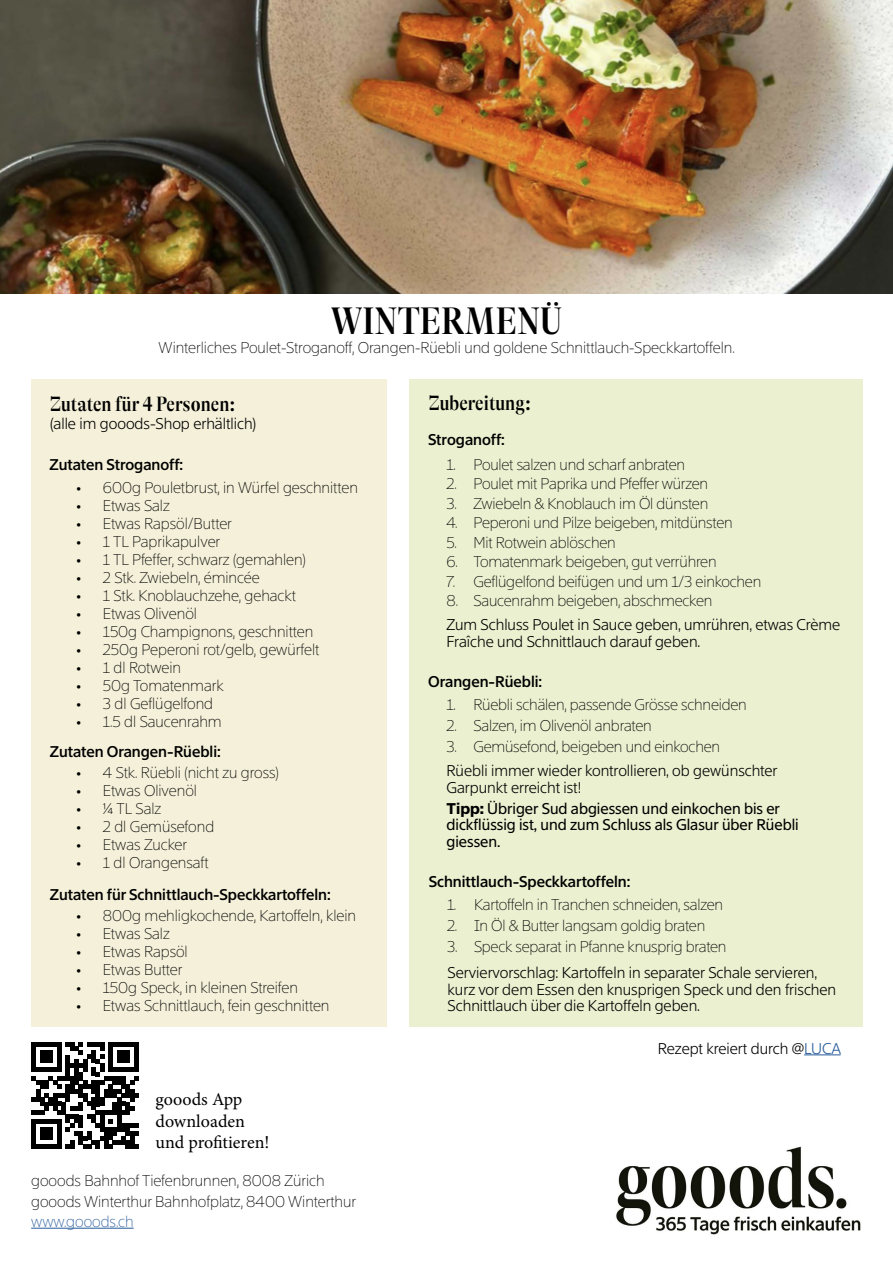
<style>
.page{position:relative;width:893px;height:1263px;background:#fff}
.page>*{position:absolute;margin:0;border:0;box-sizing:border-box;transform-origin:0 0}
.t1{font:500 condensed 39px "GT Alpina Fine";color:#000}
.t2{font:500 condensed 21px "GT Alpina Fine";color:#000}
.t3{font:18px/21.6px "Minion Pro";color:#000}
.t4{font:100 15px/21px "Suisse Screen";letter-spacing:-.005em;color:#000}
.t5{font:300 15px/16.5px "Suisse Screen";color:#000}
.t6{font:500 15px "Suisse Screen";color:#000}
.t7{font:15px/16.5px "Suisse Screen";color:#000}
.t8{font:100 15px "Suisse Screen";color:#275b9b}
.s1{font-weight:700}
.s2{color:#275b9b}
</style>
<div class="page">
<img style="left:0;top:0;width:893px;height:293px">
<img style="left:616px;top:1146px;width:245px;height:89px">
<hr style="left:31px;top:1228px;width:103px;height:1px;background:#275b9b">
<svg style="left:32px;top:1042px;width:106px;height:107px"></svg>
<div style="left:31px;top:379px;width:355px;height:647px;background:#f4f0d9"></div>
<div style="left:409px;top:379px;width:453px;height:647px;background:#ebf1d0"></div>
<hr style="left:804px;top:1054px;width:37px;height:1px;background:#275b9b">
<h1 class="t1" style="left:331px;top:299px;width:233px">WINTERMENÜ</h1>
<p class="t4" style="left:159px;top:337px;width:578px">Winterliches Poulet-Stroganoff, Orangen-Rüebli und goldene Schnittlauch-Speckkartoffeln.</p>
<h2 class="t2" style="left:50px;top:392px;width:187px">Zutaten für 4 Personen:</h2>
<p class="t5" style="left:50px;top:415px;width:207px">(alle im gooods-Shop erhältlich)</p>
<p class="t6" style="left:50px;top:456px;width:135px">Zutaten Stroganoff:</p>
<p class="t4" style="left:76px;top:477px;width:283px">• 600g Pouletbrust, in Würfel geschnitten</p>
<p class="t4" style="left:76px;top:495px;width:95px">• Etwas Salz</p>
<p class="t4" style="left:76px;top:513px;width:158px">• Etwas Rapsöl/Butter</p>
<p class="t4" style="left:76px;top:531px;width:146px">• 1 TL Paprikapulver</p>
<p class="t4" style="left:76px;top:549px;width:231px">• 1 TL Pfeffer, schwarz (gemahlen)</p>
<p class="t4" style="left:76px;top:567px;width:185px">• 2 Stk. Zwiebeln, émincée</p>
<p class="t4" style="left:76px;top:585px;width:222px">• 1 Stk. Knoblauchzehe, gehackt</p>
<p class="t4" style="left:76px;top:603px;width:123px">• Etwas Olivenöl</p>
<p class="t4" style="left:76px;top:621px;width:239px">• 150g Champignons, geschnitten</p>
<p class="t4" style="left:76px;top:639px;width:245px">• 250g Peperoni rot/gelb, gewürfelt</p>
<p class="t4" style="left:76px;top:657px;width:107px">• 1 dl Rotwein</p>
<p class="t4" style="left:76px;top:675px;width:149px">• 50g Tomatenmark</p>
<p class="t4" style="left:76px;top:693px;width:139px">• 3 dl Geflügelfond</p>
<p class="t4" style="left:76px;top:711px;width:147px">• 1.5 dl Saucenrahm</p>
<p class="t6" style="left:50px;top:743px;width:172px">Zutaten Orangen-Rüebli:</p>
<p class="t4" style="left:76px;top:762px;width:204px">• 4 Stk. Rüebli (nicht zu gross)</p>
<p class="t4" style="left:76px;top:780px;width:123px">• Etwas Olivenöl</p>
<p class="t4" style="left:76px;top:798px;width:87px">• ¼ TL Salz</p>
<p class="t4" style="left:76px;top:816px;width:140px">• 2 dl Gemüsefond</p>
<p class="t4" style="left:76px;top:834px;width:113px">• Etwas Zucker</p>
<p class="t4" style="left:76px;top:852px;width:134px">• 1 dl Orangensaft</p>
<p class="t6" style="left:50px;top:886px;width:282px">Zutaten für Schnittlauch-Speckkartoffeln:</p>
<p class="t4" style="left:76px;top:905px;width:282px">• 800g mehligkochende, Kartoffeln, klein</p>
<p class="t4" style="left:76px;top:923px;width:95px">• Etwas Salz</p>
<p class="t4" style="left:76px;top:941px;width:113px">• Etwas Rapsöl</p>
<p class="t4" style="left:76px;top:959px;width:108px">• Etwas Butter</p>
<p class="t4" style="left:76px;top:977px;width:224px">• 150g Speck, in kleinen Streifen</p>
<p class="t4" style="left:76px;top:995px;width:255px">• Etwas Schnittlauch, fein geschnitten</p>
<p class="t3" style="left:156px;top:1088px;width:115px">gooods App downloaden und profitieren!</p>
<p class="t4" style="left:31px;top:1170px;width:326px">gooods Bahnhof Tiefenbrunnen, 8008 Zürich gooods Winterthur Bahnhofplatz, 8400 Winterthur</p>
<p class="t8" style="left:31px;top:1213px;width:104px">www.gooods.ch</p>
<h2 class="t2" style="left:429px;top:391px;width:103px">Zubereitung:</h2>
<p class="t6" style="left:428px;top:431px;width:78px">Stroganoff:</p>
<p class="t4" style="left:446px;top:454px;width:240px">1. Poulet salzen und scharf anbraten</p>
<p class="t4" style="left:446px;top:474px;width:263px">2. Poulet mit Paprika und Pfeffer würzen</p>
<p class="t4" style="left:446px;top:493px;width:263px">3. Zwiebeln &amp; Knoblauch im Öl dünsten</p>
<p class="t4" style="left:446px;top:513px;width:288px">4. Peperoni und Pilze beigeben, mitdünsten</p>
<p class="t4" style="left:446px;top:532px;width:171px">5. Mit Rotwein ablöschen</p>
<p class="t4" style="left:446px;top:552px;width:272px">6. Tomatenmark beigeben, gut verrühren</p>
<p class="t4" style="left:446px;top:571px;width:316px">7. Geflügelfond beifügen und um 1/3 einkochen</p>
<p class="t4" style="left:446px;top:591px;width:267px">8. Saucenrahm beigeben, abschmecken</p>
<p class="t5" style="left:446px;top:617px;width:395px">Zum Schluss Poulet in Sauce geben, umrühren, etwas Crème<br>Fraîche und Schnittlauch darauf geben.</p>
<p class="t6" style="left:428px;top:672px;width:116px">Orangen-Rüebli:</p>
<p class="t4" style="left:446px;top:694px;width:302px">1. Rüebli schälen, passende Grösse schneiden</p>
<p class="t4" style="left:446px;top:715px;width:207px">2. Salzen, im Olivenöl anbraten</p>
<p class="t4" style="left:446px;top:736px;width:275px">3. Gemüsefond, beigeben und einkochen</p>
<p class="t5" style="left:446px;top:762px;width:332px">Rüebli immer wieder kontrollieren, ob gewünschter<br>Garpunkt erreicht ist!</p>
<p class="t7" style="left:446px;top:800px;width:354px"><span class="s1">Tipp:</span> Übriger Sud abgiessen und einkochen bis er dickflüssig ist, und zum Schluss als Glasur über Rüebli giessen.</p>
<p class="t6" style="left:429px;top:873px;width:203px">Schnittlauch-Speckkartoffeln:</p>
<p class="t4" style="left:447px;top:894px;width:278px">1. Kartoffeln in Tranchen schneiden, salzen</p>
<p class="t4" style="left:447px;top:915px;width:260px">2. In Öl &amp; Butter langsam goldig braten</p>
<p class="t4" style="left:447px;top:936px;width:281px">3. Speck separat in Pfanne knusprig braten</p>
<p class="t5" style="left:448px;top:965px;width:390px">Serviervorschlag: Kartoffeln in separater Schale servieren, kurz vor dem Essen den knusprigen Speck und den frischen<br>Schnittlauch über die Kartoffeln geben.</p>
<p class="t5" style="left:658px;top:1040px;width:185px">Rezept kreiert durch @<span class="s2">LUCA</span></p>
</div>
